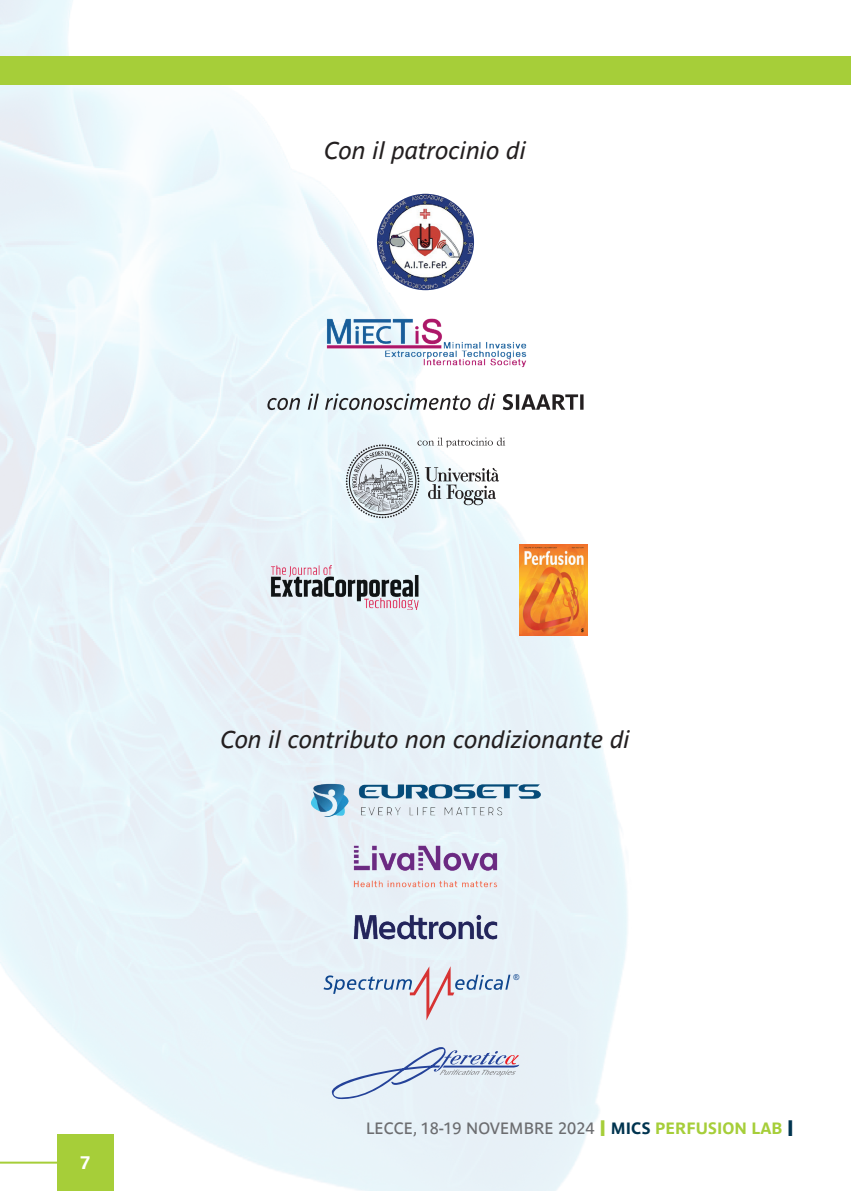
<style>
.page{position:relative;width:851px;height:1191px;background:#fff}
.page>*{position:absolute;margin:0;border:0;box-sizing:border-box;transform-origin:0 0}
.t1{font:italic 24px "Parisine Std";color:#231f20}
.t2{font:700 18px "Parisine Std";color:#fff}
.t3{font:16.2px "Parisine Std";color:#6c6d70}
.t4{font:8px "Arial";color:#0e468e}
.s1{font-weight:700;font-size:22.2px;color:#a6ce39}
.s2{font-weight:700;color:#00344f}
.s3{font-weight:700;color:#a6ce39}
.s4{font-weight:700;font-size:22.2px;color:#00344f}
</style>
<div class="page">
<img style="left:0;top:0;width:709px;height:1191px">
<div style="left:0;top:57px;width:850px;height:28px;background:#a6ce39"></div>
<div style="left:57px;top:1134px;width:56px;height:57px;background:#a6ce39"></div>
<hr style="left:0;top:1161px;width:59px;height:2px;background:#a6ce39">
<img style="left:377px;top:194px;width:97px;height:96px;border-radius:48px">
<img style="left:323px;top:316px;width:205px;height:52px">
<img style="left:345px;top:435px;width:161px;height:84px">
<img style="left:519px;top:545px;width:68px;height:90px">
<img style="left:263px;top:565px;width:167px;height:49px">
<svg style="left:267px;top:393px;width:316px;height:17px"></svg>
<img style="left:310px;top:782px;width:230px;height:36px">
<img style="left:352px;top:844px;width:146px;height:44px">
<svg style="left:323px;top:966px;width:187px;height:54px;background:#d9dde8"></svg>
<svg style="left:331px;top:1046px;width:188px;height:54px;background:#d3ddeb"></svg>
<img style="left:352px;top:914px;width:146px;height:26px">
<p class="t1" style="left:324px;top:137px;width:203px">Con il patrocinio di</p>
<p class="t2" style="left:80px;top:1152px;width:12px">7</p>
<p class="t1" style="left:221px;top:725px;width:411px">Con il contributo non condizionante di</p>
<p class="t4" style="left:513px;top:972px;width:7px">®</p>
<p class="t3" style="left:366px;top:1119px;width:429px">LECCE, 18-19 NOVEMBRE 2024 <span class="s1">I</span> <span class="s2">MICS</span> <span class="s3">PERFUSION LAB</span> <span class="s4">I</span></p>
</div>
